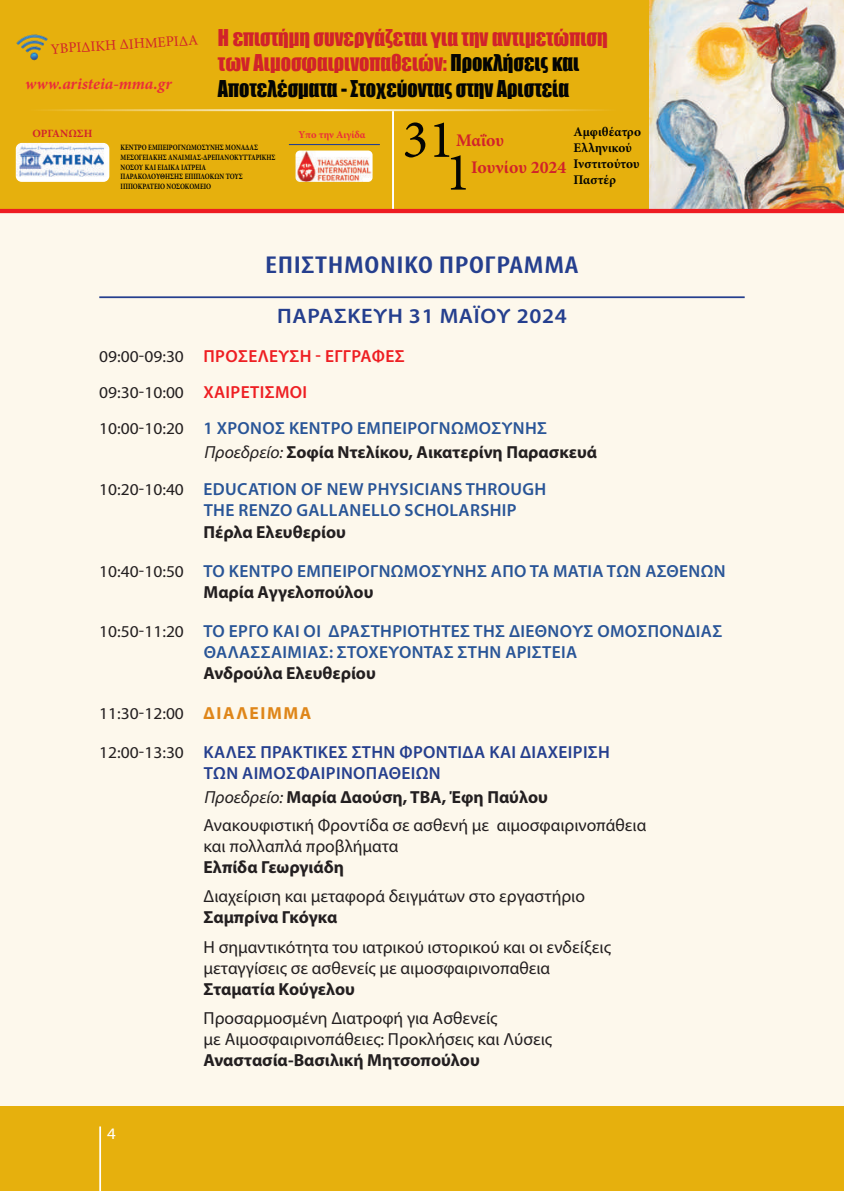
<style>
.page{position:relative;width:844px;height:1191px;background:#fff}
.page>*{position:absolute;margin:0;border:0;box-sizing:border-box;transform-origin:0 0}
.t1{font:54.07px "Minion Pro";color:#040503}
.t2{font:600 condensed 24.5px "Myriad Pro";letter-spacing:.02em;color:#253f8e;scale:1.3 1}
.t3{font:21.35px/25.6px "Impact";color:#d1232a;scale:.95 1}
.t4{font:600 21px "Myriad Pro";letter-spacing:.03em;color:#253f8e;scale:1.07 1}
.t5{font:700 17.68px/27.5px "Minion Pro";color:#d1232a}
.t6{font:17.5px/21px "Myriad Pro";color:#231f20}
.t7{font:600 17.5px/21px "Myriad Pro";letter-spacing:.02em;color:#295597}
.t8{font:700 17.5px/24.7px "Myriad Pro";color:#231f20}
.t9{font:600 17.5px "Myriad Pro";letter-spacing:.02em;color:#253f8e}
.t10{font:600 17.5px "Myriad Pro";letter-spacing:.02em;color:#ee1f23}
.t11{font:16.62px "Myriad Pro";color:#231f20;scale:1.05 1}
.t12{font:italic 700 16.28px "Minion Pro";letter-spacing:.005em;color:#ea2d3a}
.t13{font:16.1px "Myriad Pro";color:#fff;scale:1.05 1}
.t14{font:14.53px "Minion Pro";color:#d1232a}
.t15{font:700 13.3px/15.9px "Minion Pro";color:#040503}
.t16{font:700 11.03px "Minion Pro";color:#d1232a}
.t17{font:700 10.5px "Minion Pro";color:#ea2d3a}
.t18{font:700 8.05px/9.8px "Minion Pro";color:#040503;scale:.8 1}
.s1{color:#040503}
.s2{font-weight:400;font-size:16.62px;color:#231f20}
.s3{font-weight:600;font-size:17.5px;color:#ee1f23}
.s4{font-weight:600;color:#295597}
.s5{font-weight:400;font-style:italic}
.s6{font-weight:600;font-size:17.5px;color:#295597}
.s7{font-weight:700;font-size:17.5px;color:#df8619}
.s8{font-weight:600;font-size:17.5px;color:#253f8e}
.s9{font-weight:600;color:#253f8e}
</style>
<div class="page">
<div style="left:0;top:0;width:843px;height:1191px;background:#fdf8ec"></div>
<div style="left:0;top:1106px;width:843px;height:85px;background:#e6b00d"></div>
<hr style="left:843px;top:1106px;width:1px;height:85px;background:#e6b00d">
<hr style="left:99px;top:1126px;width:2px;height:65px;background:#fff">
<div style="left:0;top:0;width:836px;height:209px;background:#e6b00d"></div>
<img style="left:649px;top:0;width:194px;height:209px">
<img style="left:24px;top:35px;width:21px;height:2px">
<svg style="left:18px;top:37px;width:29px;height:23px"></svg>
<img style="left:21px;top:41px;width:23px;height:3px">
<img style="left:21px;top:44px;width:23px;height:3px">
<img style="left:16px;top:143px;width:93px;height:39px">
<hr style="left:392px;top:111px;width:2px;height:98px;background:#fff">
<hr style="left:0;top:109px;width:637px;height:2px;background:#fff">
<hr style="left:289px;top:144px;width:91px;height:1px;background:#253f8e">
<img style="left:295px;top:151px;width:77px;height:31px">
<hr style="left:0;top:209px;width:843px;height:4px;background:#ee1d23">
<hr style="left:99px;top:296px;width:645px;height:2px;background:#253f8e">
<p class="t3" style="left:218px;top:24px;width:411px">H επιστήμη συνεργάζεται για την αντιμετώπιση των Αιμοσφαιρινοπαθειών: <span class="s1">Προκλήσεις και<br>Αποτελέσματα - Στοχεύοντας στην Αριστεία</span></p>
<p class="t15" style="left:573px;top:124px;width:69px">Αμφιθέατρο<br>Ελληνικού<br>Ινστιτούτου<br>Παστέρ</p>
<p class="t14" style="left:50px;top:40px;width:149px;rotate:-4deg">YBΡΙΔΙΚΗ ΔΙΗΜΕΡΙΔΑ</p>
<p class="t12" style="left:25px;top:72px;width:148px">www.aristeia-mma.gr</p>
<h1 class="t1" style="left:402px;top:103px;width:53px">31</h1>
<p class="t16" style="left:32px;top:126px;width:61px">ΟΡΓΑΝΩΣΗ</p>
<p class="t17" style="left:298px;top:127px;width:69px">Yπο την Αιγίδα</p>
<p class="t5" style="left:471px;top:126px;width:97px;text-indent:-15px">Μαΐου<br>Ιουνίου 2024</p>
<p class="t18" style="left:121px;top:142px;width:195px">ΚΕΝΤΡΟ ΕΜΠΕΙΡΟΓΝΩΜΟΣΥΝΗΣ ΜΟΝΑΔΑΣ<br>ΜΕΣΟΓΕΙΑΚΗΣ ΑΝΑΙΜΙΑΣ-ΔΡΕΠΑΝΟΚΥΤΤΑΡΙΚΗΣ<br>ΝΟΣΟΥ ΚΑΙ ΕΙΔΙΚΑ ΙΑΤΡΕΙΑ<br>ΠΑΡΑΚΟΛΟΥΘΗΣΗΣ ΕΠΙΠΛΟΚΩΝ ΤΟΥΣ<br>ΙΠΠΟΚΡΑΤΕΙΟ ΝΟΣΟΚΟΜΕΙΟ</p>
<h1 class="t1" style="left:445px;top:136px;width:27px">1</h1>
<h2 class="t2" style="left:265px;top:250px;width:243px">eπιστημονικο προγραμμα</h2>
<p class="t4" style="left:277px;top:302px;width:272px">ΠΑΡΑΣΚΕΥΗ 31 ΜΑΪΟΥ 2024</p>
<p class="t10" style="left:99px;top:345px;width:307px"><span class="s2">09:00-09:30</span> ΠΡΟΣΕΛΕΥΣΗ - ΕΓΓΡΑΦΕΣ</p>
<p class="t11" style="left:99px;top:382px;width:169px">09:30-10:00 <span class="s3">ΧΑΙΡΕΤΙΣΜΟΙ</span></p>
<p class="t7" style="left:99px;top:417px;width:280px"><span class="s2">10:00-10:20</span> 1 ΧΡΌΝΟΣ ΚΈΝΤΡΟ ΕΜΠΕ</p>
<p class="t7" style="left:402px;top:417px;width:75px">ΙΡΟΓΝΩΜΟΣΎ</p>
<p class="t8" style="left:204px;top:415px;width:394px;text-indent:308px"><span class="s4">ΝΗΣ<br></span><span class="s5">Προεδρείο:</span> Σοφία Ντελίκου, Αικατερίνη Παρασκευά</p>
<p class="t7" style="left:204px;top:478px;width:344px;text-indent:-104px"><span class="s2">10:20-10:40</span> EDUCATION OF NEW PHYSICIANS THROUGH<br>THE RENZO GALLANELLO SCHOLARSHIP</p>
<p class="t8" style="left:203px;top:518px;width:144px">Πέρλα Ελευθερίου</p>
<p class="t7" style="left:99px;top:560px;width:210px"><span class="s2">10:40-10:50</span> ΤΟ ΚΈΝΤΡΟ ΕΜΠΕ</p>
<p class="t7" style="left:342px;top:560px;width:75px">ΙΡΟΓΝΩΜΟΣΎ</p>
<p class="t7" style="left:452px;top:560px;width:51px">ΝΗΣ ΑΠΌ</p>
<p class="t7" style="left:529px;top:560px;width:197px">ΤΑ ΜΆΤΙΑ ΤΩΝ ΑΣΘΕΝΏΝ</p>
<p class="t8" style="left:203px;top:579px;width:171px">Μαρία Αγγελοπούλου</p>
<p class="t11" style="left:99px;top:621px;width:134px">10:50-11:20 <span class="s6">ΤΟ ΈΡΓΟ</span></p>
<p class="t7" style="left:273px;top:620px;width:299px">ΚΑΙ ΟΙ ΔΡΑΣΤΗΡΙΌΤΗΤΕΣ ΤΗΣ ΔΙΕΘΝΟΎΣ</p>
<p class="t7" style="left:597px;top:620px;width:26px">ΟΜΟΣΠΟ</p>
<p class="t7" style="left:672px;top:620px;width:33px">ΝΔΊΑΣ</p>
<p class="t7" style="left:204px;top:641px;width:13px">ΘΑΛΑΣΣΑ</p>
<p class="t7" style="left:282px;top:641px;width:16px">ΙΜΊΑΣ</p>
<p class="t7" style="left:329px;top:641px;width:62px">: ΣΤΟΧΕΎΟ</p>
<p class="t7" style="left:411px;top:641px;width:149px">ΝΤΑΣ ΣΤΗΝ ΑΡΙΣΤΕΊΑ</p>
<p class="t8" style="left:203px;top:660px;width:174px">Ανδρούλα Ελευθερίου</p>
<p class="t11" style="left:99px;top:703px;width:203px">11:30-12:00 <span class="s7">ΔΙΑΛΕΙΜΜΑ</span></p>
<p class="t11" style="left:99px;top:742px;width:121px">12:00-13:30 <span class="s8">ΚΑΛΈΣ</span></p>
<p class="t9" style="left:260px;top:740px;width:68px">ΠΡΑΚΤΙΚΈΣ</p>
<p class="t9" style="left:351px;top:740px;width:248px">ΣΤΗΝ ΦΡΟΝΤΊΔΑ ΚΑΙ ΔΙΑΧΕΊΡΙΣΗ</p>
<p class="t9" style="left:204px;top:761px;width:68px">ΤΩΝ ΑΙΜΟΣΦΑ</p>
<p class="t9" style="left:321px;top:761px;width:45px">ΙΡΙΝΟΠΑ</p>
<p class="t8" style="left:204px;top:760px;width:345px;text-indent:184px"><span class="s9">ΘΕΙΏΝ<br></span><span class="s5">Προεδρείο:</span> Μαρία Δαούση, TBA, Έφη Παύλου</p>
<p class="t6" style="left:203px;top:814px;width:444px">Ανακουφιστική Φροντίδα σε ασθενή με αιμοσφαιρινοπάθεια και πολλαπλά προβλήματα</p>
<p class="t8" style="left:203px;top:854px;width:142px">Ελπίδα Γεωργιάδη</p>
<p class="t6" style="left:203px;top:885px;width:383px">Διαχείριση και μεταφορά δειγμάτων στο εργαστήριο</p>
<p class="t8" style="left:203px;top:904px;width:135px">Σαμπρίνα Γκόγκα</p>
<p class="t6" style="left:203px;top:936px;width:409px">Η σημαντικότητα του ιατρικού ιστορικού και οι ενδείξεις μεταγγίσεις σε ασθενείς με αιμοσφαιρινοπαθεια</p>
<p class="t8" style="left:203px;top:975px;width:153px">Σταματία Κούγελου</p>
<p class="t6" style="left:203px;top:1007px;width:350px">Προσαρμοσμένη Διατροφή για Ασθενείς<br>με Αιμοσφαιρινοπάθειες: Προκλήσεις και Λύσεις</p>
<p class="t8" style="left:203px;top:1047px;width:277px">Αναστασία-Βασιλική Μητσοπούλου</p>
<p class="t13" style="left:107px;top:1123px;width:10px">4</p>
</div>
